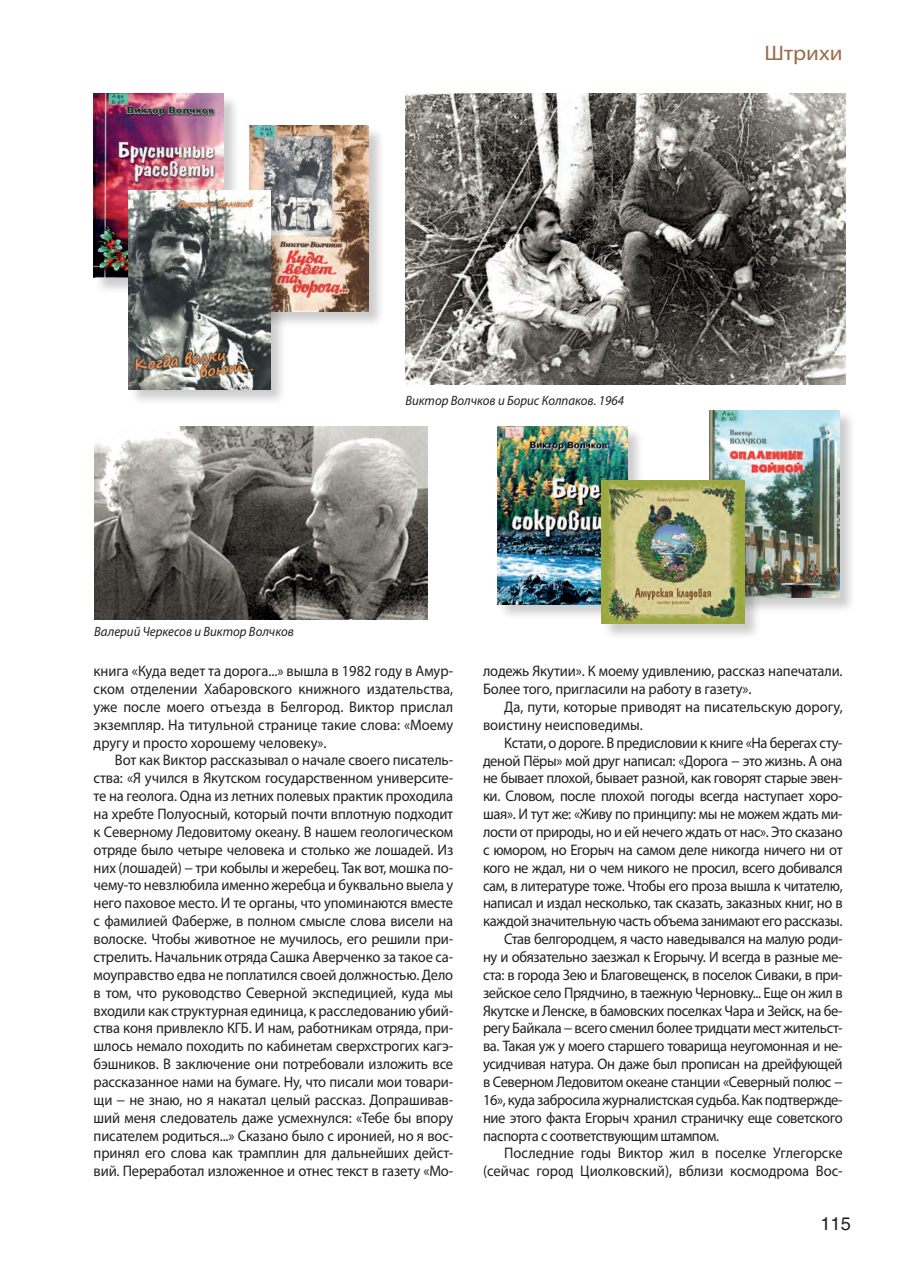
<style>
.page{position:relative;width:915px;height:1263px;background:#fff}
.page>*{position:absolute;margin:0;border:0;box-sizing:border-box;transform-origin:0 0}
.Руб_Литерат{font:21px "Myriad Pro";color:#9b6c4c;scale:1.1 1}
.t1{font:18px "Helios C";color:#231f20}
.Текст_рус{font:15.3px/17.9px "Myriad Pro";letter-spacing:-.01em;color:#231f20;text-align:justify;scale:.95 1}
.Подписи{font:italic 13.5px "Myriad Pro";color:#231f20;scale:.95 1}
</style>
<div class="page">
<img style="left:405px;top:94px;width:440px;height:290px">
<div style="left:249px;top:126px;width:136px;height:202px;background:#231f20;opacity:.22"></div>
<img style="left:249px;top:125px;width:119px;height:186px">
<div style="left:94px;top:94px;width:146px;height:201px;background:#231f20;opacity:.22"></div>
<img style="left:94px;top:94px;width:129px;height:184px">
<div style="left:129px;top:191px;width:158px;height:215px;background:#231f20;opacity:.22"></div>
<img style="left:129px;top:191px;width:141px;height:198px">
<img style="left:94px;top:426px;width:333px;height:193px">
<div style="left:709px;top:410px;width:146px;height:204px;background:#231f20;opacity:.22"></div>
<img style="left:709px;top:410px;width:130px;height:188px">
<div style="left:498px;top:427px;width:146px;height:194px;background:#231f20;opacity:.22"></div>
<img style="left:497px;top:426px;width:130px;height:178px">
<div style="left:601px;top:481px;width:160px;height:159px;background:#231f20;opacity:.22"></div>
<img style="left:601px;top:481px;width:143px;height:143px">
<p class="Подписи" style="left:94px;top:623px;width:211px">Валерий Черкесов и Виктор Волчков</p>
<p class="Подписи" style="left:405px;top:392px;width:231px">Виктор Волчков и Борис Колпаков. 1964</p>
<p class="Руб_Литерат" style="left:764px;top:40px;width:73px">Штрихи</p>
<p class="Текст_рус" style="left:94px;top:662px;width:380px">книга «Куда ведет та дорога...» вышла в 1982 году в Амур&shy;ском отделении Хабаровского книжного издательства, уже после моего отъезда в Белгород. Виктор прислал экземпляр. На титульной странице такие слова: «Моему другу и просто хорошему человеку».</p>
<p class="Текст_рус" style="left:94px;top:751px;width:380px;text-indent:21px">Вот как Виктор рассказывал о начале своего писатель&shy;ства: «Я учился в Якутском государственном университе&shy;те на геолога. Одна из летних полевых практик проходила на хребте Полуосный, который почти вплотную подходит к Северному Ледовитому океану. В нашем геологическом отряде было четыре человека и столько же лошадей. Из них (лошадей) − три кобылы и жеребец. Так вот, мошка по&shy;чему-то невзлюбила именно жеребца и буквально выела у него паховое место. И те органы, что упоминаются вместе с фамилией Фаберже, в полном смысле слова висели на волоске. Чтобы животное не мучилось, его решили при&shy;стрелить. Начальник отряда Сашка Аверченко за такое са&shy;моуправство едва не поплатился своей должностью. Дело в том, что руководство Северной экспедицией, куда мы входили как структурная единица, к расследованию убий&shy;ства коня привлекло КГБ. И нам, работникам отряда, при&shy;шлось немало походить по кабинетам сверхстрогих кагэ&shy;бэшников. В заключение они потребовали изложить все рассказанное нами на бумаге. Ну, что писали мои товари&shy;щи − не знаю, но я накатал целый рассказ. Допрашивав&shy;ший меня следователь даже усмехнулся: «Тебе бы впору писателем родиться...» Сказано было с иронией, но я вос&shy;принял его слова как трамплин для дальнейших дейст&shy;вий. Переработал изложенное и отнес текст в газету «Мо-</p>
<p class="Текст_рус" style="left:483px;top:662px;width:380px">лодежь Якутии». К моему удивлению, рассказ напечатали.<br>Более того, пригласили на работу в газету».</p>
<p class="Текст_рус" style="left:483px;top:698px;width:380px;text-indent:21px">Да, пути, которые приводят на писательскую дорогу, воистину неисповедимы.</p>
<p class="Текст_рус" style="left:483px;top:733px;width:380px;text-indent:21px">Кстати, о дороге. В предисловии к книге «На берегах сту&shy;деной Пёры» мой друг написал: «Дорога − это жизнь. А она не бывает плохой, бывает разной, как говорят старые эвен&shy;ки. Словом, после плохой погоды всегда наступает хоро&shy;шая». И тут же: «Живу по принципу: мы не можем ждать ми&shy;лости от природы, но и ей нечего ждать от нас». Это сказано с юмором, но Егорыч на самом деле никогда ничего ни от кого не ждал, ни о чем никого не просил, всего добивался сам, в литературе тоже. Чтобы его проза вышла к читателю, написал и издал несколько, так сказать, заказных книг, но в каждой значительную часть объема занимают его рассказы.</p>
<p class="Текст_рус" style="left:483px;top:930px;width:380px;text-indent:21px">Став белгородцем, я часто наведывался на малую роди&shy;ну и обязательно заезжал к Егорычу. И всегда в разные ме&shy;ста: в города Зею и Благовещенск, в поселок Сиваки, в при&shy;зейское село Прядчино, в таежную Черновку... Еще он жил в Якутске и Ленске, в бамовских поселках Чара и Зейск, на бе&shy;регу Байкала − всего сменил более тридцати мест жительст&shy;ва. Такая уж у моего старшего товарища неугомонная и не&shy;усидчивая натура. Он даже был прописан на дрейфующей в Северном Ледовитом океане станции «Северный полюс − 16», куда забросила журналистская судьба. Как подтвержде&shy;ние этого факта Егорыч хранил страничку еще советского паспорта с соответствующим штампом.</p>
<p class="Текст_рус" style="left:483px;top:1144px;width:380px;text-align:right">Последние годы Виктор жил в поселке Углегорске (сейчас город Циолковский), вблизи космодрома Вос-</p>
<p class="t1" style="left:820px;top:1213px;width:32px">115</p>
</div>
